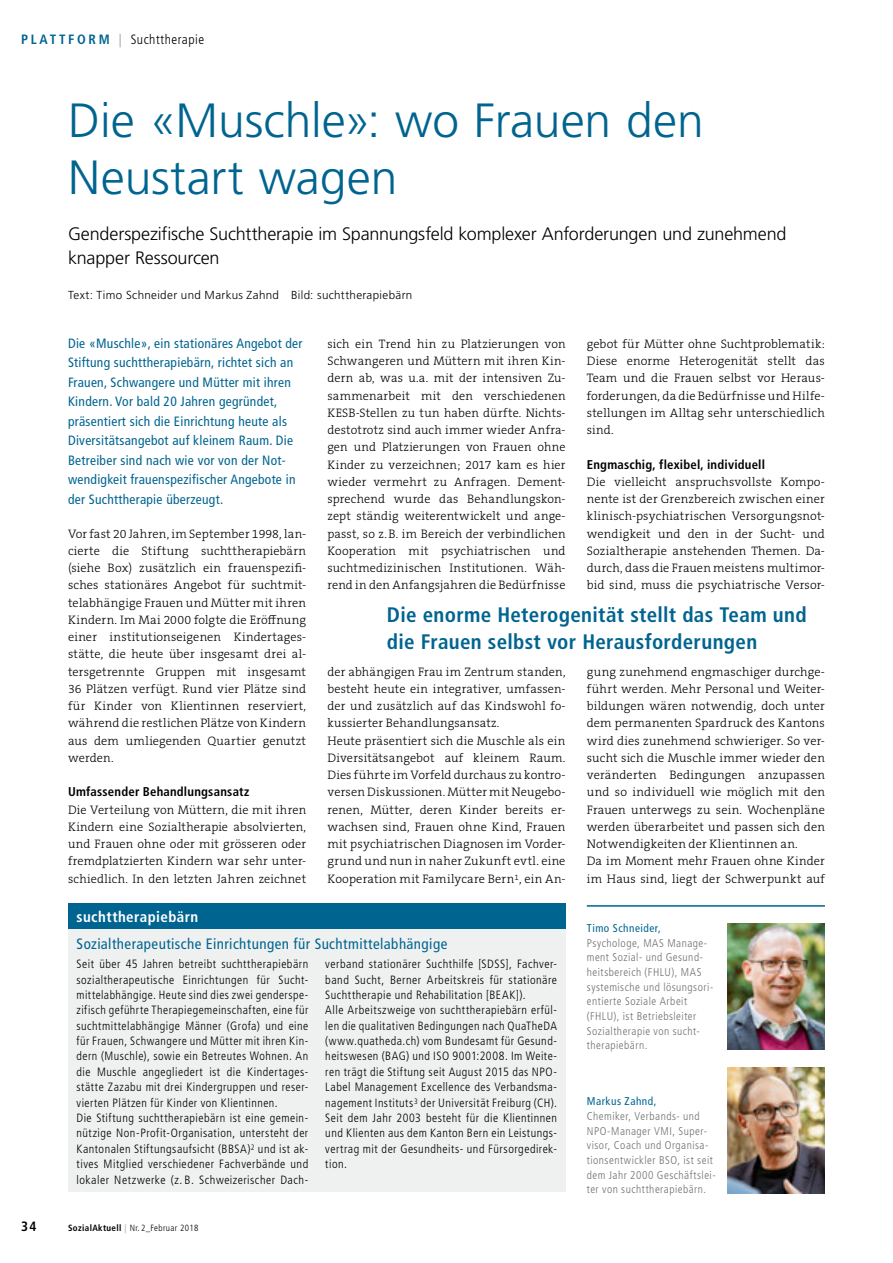
<style>
.page{position:relative;width:893px;height:1263px;background:#fff}
.page>*{position:absolute;margin:0;border:0;box-sizing:border-box;transform-origin:0 0}
.t1{font:300 48px/57px "Frutiger";color:#006490}
.t2{font:700 condensed 21px/27px "Frutiger";letter-spacing:.015em;color:#006490}
.t3{font:300 18px/24px "Frutiger";letter-spacing:-.01em;color:#000}
.t4{font:condensed 15px "Frutiger";letter-spacing:.03em;color:#006490}
.t5{font:700 condensed 15px "Frutiger";letter-spacing:.03em;color:#fff}
.t6{font:condensed 13.5px/19.5px "Frutiger";letter-spacing:.02em;color:#006490}
.t7{font:300 condensed 13.5px "Frutiger";letter-spacing:.04em;color:#000}
.t8{font:700 condensed 13.5px "Frutiger";color:#000}
.t9{font:700 condensed 12.75px "Frutiger";letter-spacing:.015em;color:#000}
.t10{font:300 12.3px/17.2px "The Serif B W3";letter-spacing:.015em;color:#000;text-align:justify}
.t11{font:300 condensed 12px/15.3px "Frutiger";letter-spacing:.04em;color:#000}
.t12{font:300 11.7px "Frutiger";letter-spacing:.03em;color:#000}
.t13{font:300 condensed 11.25px/14.7px "Frutiger";letter-spacing:.04em;color:#6f7070}
.t14{font:condensed 11.25px "Frutiger";letter-spacing:.045em;color:#006490}
.t15{font:300 condensed 9px "Frutiger";letter-spacing:.04em;color:#000}
.s1{font-weight:700;color:#006490}
.s2{font-weight:700;color:#b1b4b4}
.s3{font-weight:700}
</style>
<div class="page">
<hr style="left:587px;top:905px;width:238px;height:2px;background:#006490">
<img style="left:727px;top:923px;width:98px;height:126px">
<img style="left:727px;top:1067px;width:98px;height:126px">
<div style="left:68px;top:903px;width:498px;height:289px;background:#eff0f0"></div>
<div style="left:68px;top:903px;width:498px;height:26px;background:#006490"></div>
<p class="t7" style="left:21px;top:32px;width:184px"><span class="s1">P L AT T F O R M</span> <span class="s2">|</span> Suchttherapie</p>
<h1 class="t1" style="left:68px;top:93px;width:637px">Die «Muschle»: wo Frauen den<br>Neustart wagen</h1>
<h3 class="t3" style="left:68px;top:222px;width:720px">Genderspezifische Suchttherapie im Spannungsfeld komplexer Anforderungen und zunehmend knapper Ressourcen</h3>
<p class="t12" style="left:68px;top:289px;width:346px">Text: Timo Schneider und Markus Zahnd Bild: suchttherapiebärn</p>
<p class="t6" style="left:68px;top:333px;width:236px">Die «Muschle», ein stationäres Angebot der Stiftung suchttherapiebärn, richtet sich an Frauen, Schwangere und Mütter mit ihren Kindern. Vor bald 20 Jahren gegründet, präsentiert sich die Einrichtung heute als Diversitätsangebot auf kleinem Raum. Die Betreiber sind nach wie vor von der Not&shy;wendigkeit frauenspezifischer Angebote in der Suchttherapie überzeugt.</p>
<p class="t10" style="left:68px;top:525px;width:240px">Vor fast 20 Jahren, im September 1998, lan&shy;cierte die Stiftung suchttherapiebärn (siehe Box) zusätzlich ein frauenspezifi&shy;sches stationäres Angebot für suchtmit&shy;telabhängige Frauen und Mütter mit ihren Kindern. Im Mai 2000 folgte die Eröffnung einer institutionseigenen Kindertages&shy;stätte, die heute über insgesamt drei al&shy;tersgetrennte Gruppen mit insgesamt 36 Plätzen verfügt. Rund vier Plätze sind für Kinder von Klientinnen reserviert, während die restlichen Plätze von Kindern aus dem umliegenden Quartier genutzt werden.</p>
<p class="t9" style="left:68px;top:784px;width:183px">Umfassender Behandlungsansatz</p>
<p class="t10" style="left:68px;top:801px;width:240px">Die Verteilung von Müttern, die mit ihren Kindern eine Sozialtherapie absolvierten, und Frauen ohne oder mit grösseren oder fremdplatzierten Kindern war sehr unter&shy;schiedlich. In den letzten Jahren zeichnet</p>
<p class="t10" style="left:587px;top:335px;width:240px">gebot für Mütter ohne Suchtproblematik:<br>Diese enorme Heterogenität stellt das Team und die Frauen selbst vor Heraus&shy;forderungen, da die Bedürfnisse und Hilfe&shy;stellungen im Alltag sehr unterschiedlich sind.</p>
<p class="t9" style="left:587px;top:457px;width:180px">Engmaschig, flexibel, individuell</p>
<p class="t10" style="left:587px;top:473px;width:240px">Die vielleicht anspruchsvollste Kompo&shy;nente ist der Grenzbereich zwischen einer klinisch-psychiatrischen Versorgungsnot&shy;wendigkeit und den in der Sucht- und Sozialtherapie anstehenden Themen. Da&shy;durch, dass die Frauen meistens multimor&shy;bid sind, muss die psychiatrische Versor-</p>
<p class="t10" style="left:327px;top:335px;width:240px">sich ein Trend hin zu Platzierungen von Schwangeren und Müttern mit ihren Kin&shy;dern ab, was u.a. mit der intensiven Zu&shy;sammenarbeit mit den verschiedenen KESB-Stellen zu tun haben dürfte. Nichts&shy;destotrotz sind auch immer wieder Anfra&shy;gen und Platzierungen von Frauen ohne Kinder zu verzeichnen; 2017 kam es hier wieder vermehrt zu Anfragen. Dement&shy;sprechend wurde das Behandlungskon&shy;zept ständig weiterentwickelt und ange&shy;passt, so z.B. im Bereich der verbindlichen Kooperation mit psychiatrischen und suchtmedizinischen Institutionen. Wäh&shy;rend in den Anfangsjahren die Bedürfnisse</p>
<h2 class="t2" style="left:387px;top:601px;width:421px">Die enorme Heterogenität stellt das Team und die Frauen selbst vor Herausforderungen</h2>
<p class="t10" style="left:327px;top:663px;width:240px;text-align:left">der abhängigen Frau im Zentrum standen, besteht heute ein integrativer, umfassen&shy;der und zusätzlich auf das Kindswohl fo&shy;kussierter Behandlungsansatz.<br>Heute präsentiert sich die Muschle als ein Diversitätsangebot auf kleinem Raum.<br>Dies führte im Vorfeld durchaus zu kontro&shy;versen Diskussionen. Mütter mit Neugebo&shy;renen, Mütter, deren Kinder bereits er&shy;wachsen sind, Frauen ohne Kind, Frauen mit psychiatrischen Diagnosen im Vorder&shy;grund und nun in naher Zukunft evtl. eine Kooperation mit Familycare Bern<sup>1</sup>, ein An-</p>
<p class="t10" style="left:587px;top:663px;width:240px;text-align:left">gung zunehmend engmaschiger durchge&shy;führt werden. Mehr Personal und Weiter&shy;bildungen wären notwendig, doch unter dem permanenten Spardruck des Kantons wird dies zunehmend schwieriger. So ver&shy;sucht sich die Muschle immer wieder den veränderten Bedingungen anzupassen und so individuell wie möglich mit den Frauen unterwegs zu sein. Wochenpläne werden überarbeitet und passen sich den Notwendigkeiten der Klientinnen an.<br>Da im Moment mehr Frauen ohne Kinder im Haus sind, liegt der Schwerpunkt auf</p>
<p class="t5" style="left:77px;top:907px;width:123px">suchttherapiebärn</p>
<p class="t4" style="left:77px;top:935px;width:372px">Sozialtherapeutische Einrichtungen für Suchtmittelabhängige</p>
<p class="t11" style="left:77px;top:956px;width:233px">Seit über 45 Jahren betreibt suchttherapiebärn sozialtherapeutische Einrichtungen für Sucht&shy;mittelabhängige. Heute sind dies zwei genderspe&shy;zifisch geführte Therapiegemeinschaften, eine für suchtmittelabhängige Männer (Grofa) und eine für Frauen, Schwangere und Mütter mit ihren Kin&shy;dern (Muschle), sowie ein Betreutes Wohnen. An die Muschle angegliedert ist die Kindertages&shy;stätte Zazabu mit drei Kindergruppen und reser&shy;vierten Plätzen für Kinder von Klientinnen.<br>Die Stiftung suchttherapiebärn ist eine gemein&shy;nützige Non-Profit-Organisation, untersteht der Kantonalen Stiftungsaufsicht (BBSA)<sup>2</sup> und ist ak&shy;tives Mitglied verschiedener Fachverbände und lokaler Netzwerke (z. B. Schweizerischer Dach-</p>
<p class="t11" style="left:325px;top:956px;width:233px">verband stationärer Suchthilfe [SDSS], Fachver&shy;band Sucht, Berner Arbeitskreis für stationäre Suchttherapie und Rehabilitation [BEAK]).<br>Alle Arbeitszweige von suchttherapiebärn erfül&shy;len die qualitativen Bedingungen nach QuaTheDA (www.quatheda.ch) vom Bundesamt für Gesund&shy;heitswesen (BAG) und ISO 9001:2008. Im Weite&shy;ren trägt die Stiftung seit August 2015 das NPO-Label Management Excellence des Verbandsma&shy;nagement Instituts<sup>3</sup> der Universität Freiburg (CH).<br>Seit dem Jahr 2003 besteht für die Klientinnen und Klienten aus dem Kanton Bern ein Leistungs&shy;vertrag mit der Gesundheits- und Fürsorgedirek&shy;tion.</p>
<p class="t8" style="left:21px;top:1218px;width:17px">34</p>
<p class="t15" style="left:68px;top:1222px;width:132px"><span class="s3">SozialAktuell</span> <span class="s2">|</span> Nr. 2_Februar 2018</p>
<p class="t14" style="left:587px;top:922px;width:76px">Timo Schneider,</p>
<p class="t13" style="left:587px;top:936px;width:128px">Psychologe, MAS Manage&shy;ment Sozial- und Gesund&shy;heitsbereich (FHLU), MAS systemische und lösungsori&shy;entierte Soziale Arbeit (FHLU), ist Betriebsleiter<br>Sozialtherapie von sucht&shy;therapiebärn.</p>
<p class="t14" style="left:587px;top:1095px;width:71px">Markus Zahnd,</p>
<p class="t13" style="left:587px;top:1109px;width:130px">Chemiker, Verbands- und<br>NPO-Manager VMI, Super&shy;visor, Coach und Organisa&shy;tionsentwickler BSO, ist seit dem Jahr 2000 Geschäftslei&shy;ter von suchttherapiebärn.</p>
</div>
